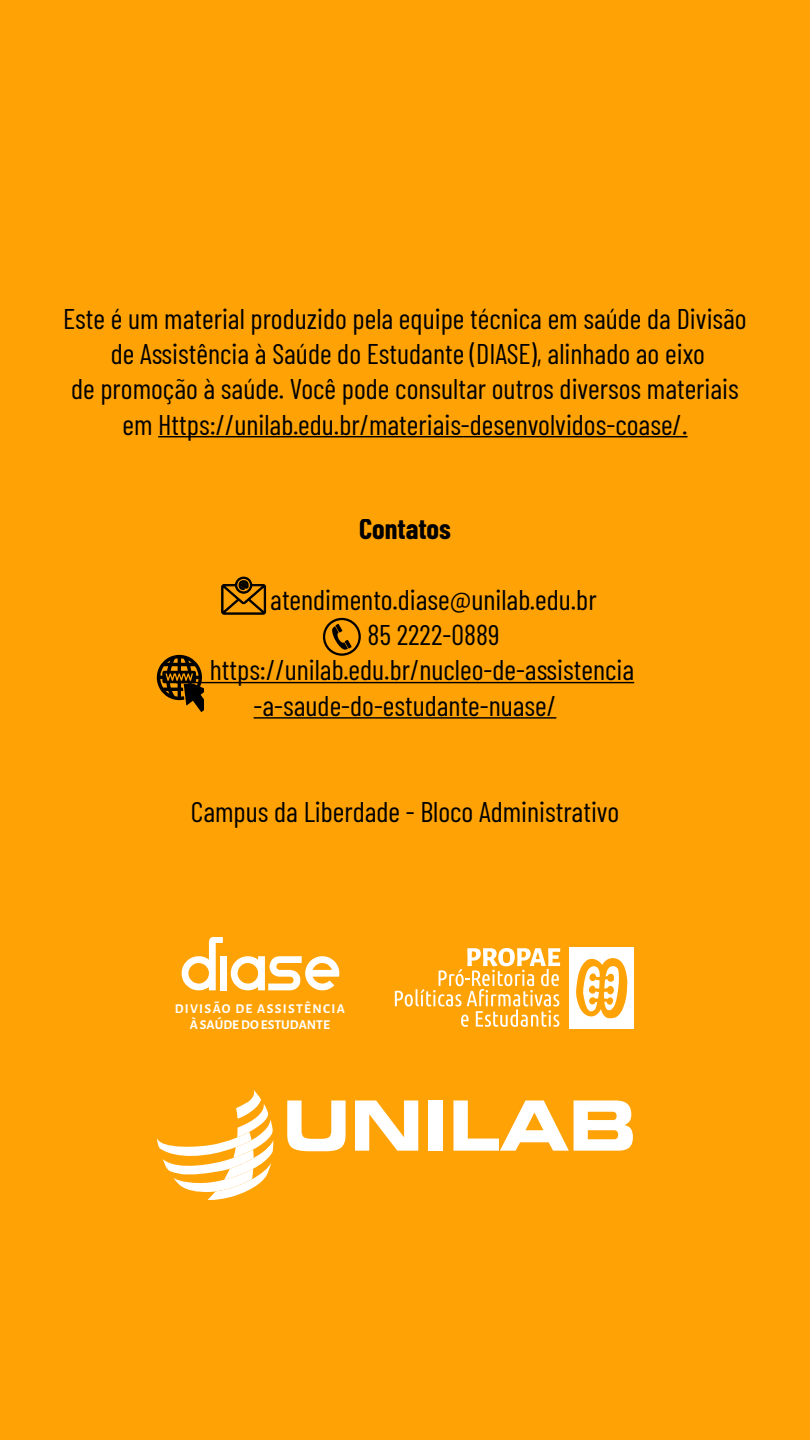
<style>
.page{position:relative;width:810px;height:1440px;background:#ffa205}
.page>*{position:absolute;margin:0;border:0;box-sizing:border-box;transform-origin:0 0}
.t1{font:28.5px/35.3px "Barlow Condensed";color:#000;text-align:center}
.t2{font:700 28.5px "Barlow Condensed";color:#000}
.t3{font:700 13.5px/16.3px "Alegreya Sans";letter-spacing:.085em;color:#fff;text-align:center}
</style>
<div class="page">
<hr style="left:176px;top:682px;width:458px;height:1px;background:#000">
<hr style="left:254px;top:717px;width:302px;height:2px;background:#000">
<svg style="left:323px;top:618px;width:38px;height:38px"></svg>
<svg style="left:221px;top:577px;width:46px;height:38px"></svg>
<svg style="left:157px;top:655px;width:47px;height:56px"></svg>
<svg style="left:395px;top:948px;width:165px;height:79px"></svg>
<div style="left:569px;top:947px;width:65px;height:82px;background:#fff"></div>
<svg style="left:576px;top:958px;width:51px;height:60px"></svg>
<svg style="left:182px;top:937px;width:41px;height:53px"></svg>
<div style="left:220px;top:956px;width:7px;height:34px;background:#fff"></div>
<svg style="left:231px;top:956px;width:108px;height:34px"></svg>
<svg style="left:287px;top:1101px;width:59px;height:50px"></svg>
<svg style="left:355px;top:1101px;width:63px;height:50px"></svg>
<div style="left:428px;top:1101px;width:14px;height:50px;background:#fff"></div>
<svg style="left:453px;top:1101px;width:180px;height:50px"></svg>
<svg style="left:157px;top:1090px;width:116px;height:110px"></svg>
<hr style="left:158px;top:436px;width:530px;height:1px;background:#000">
<p class="t1" style="left:63px;top:299px;width:685px">Este é um material produzido pela equipe técnica em saúde da Divisão de Assistência à Saúde do Estudante (DIASE), alinhado ao eixo<br>de promoção à saúde. Você pode consultar outros diversos materiais em Https://unilab.edu.br/materiais-desenvolvidos-coase/.</p>
<p class="t2" style="left:359px;top:509px;width:93px">Contatos</p>
<p class="t1" style="left:270px;top:580px;width:328px">atendimento.diase@unilab.edu.br</p>
<p class="t1" style="left:367px;top:615px;width:134px">85 2222-0889</p>
<p class="t1" style="left:210px;top:650px;width:426px">https://unilab.edu.br/nucleo-de-assistencia</p>
<p class="t1" style="left:254px;top:686px;width:304px">-a-saude-do-estudante-nuase/</p>
<p class="t1" style="left:191px;top:792px;width:430px">Campus da Liberdade - Bloco Administrativo</p>
<p class="t3" style="left:175px;top:999px;width:172px">DIVISÃO DE ASSISTÊNCIA<br>À SAÚDE DO ESTUDANTE</p>
</div>
